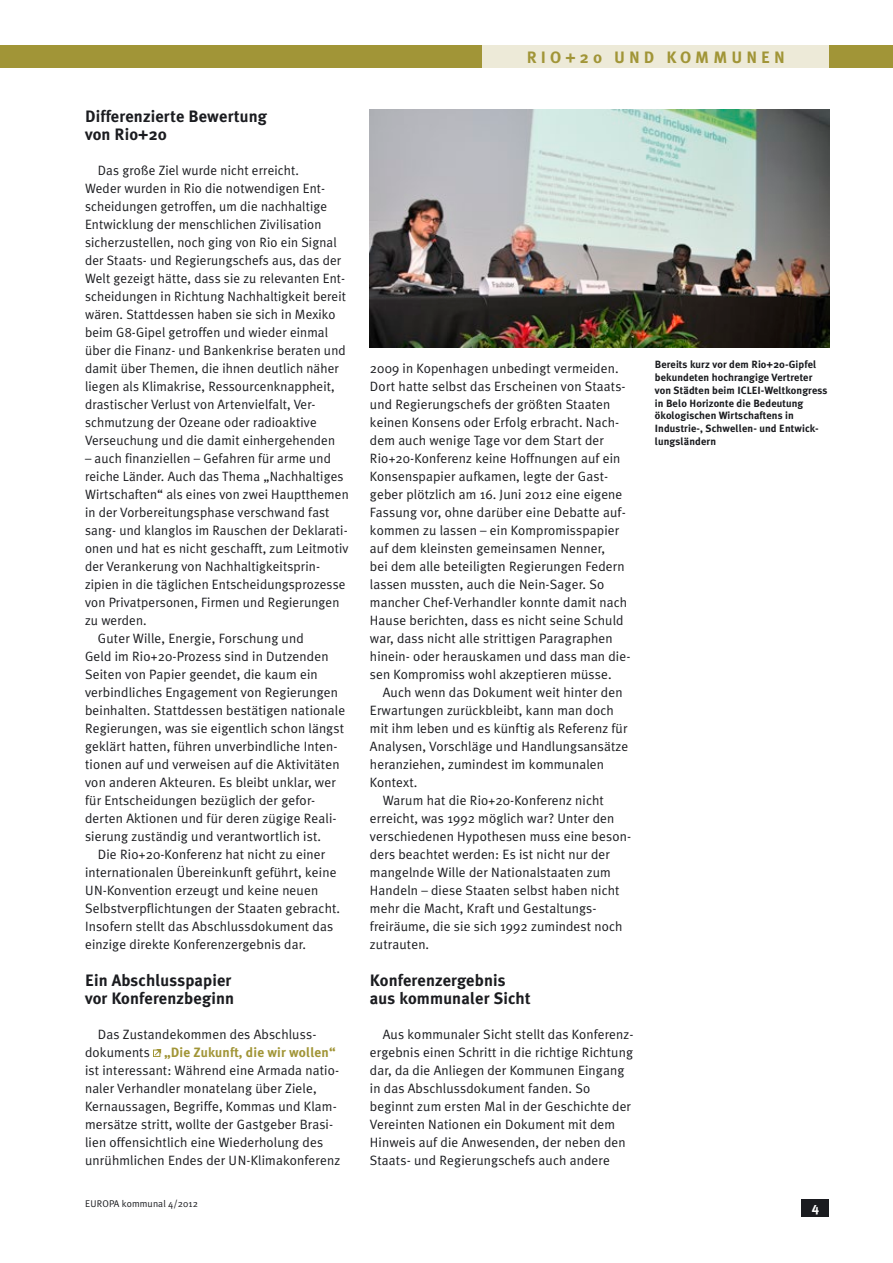
<style>
.page{position:relative;width:893px;height:1263px;background:#fff}
.page>*{position:absolute;margin:0;border:0;box-sizing:border-box;transform-origin:0 0}
.Zwischen-HL_-_groß{font:700 16.5px/18px "Meta Plus";letter-spacing:.01em;color:#1b1c20}
.t1{font:700 16.5px "Meta Plus";letter-spacing:.25em;color:#a19537}
.Fließtext{font:13.5px/18px "Meta Plus Normal";letter-spacing:.01em;color:#1b1c20}
.t2{font:700 13.5px "Meta Plus";color:#fff}
.Bildunterschrift{font:700 10.5px/12.8px "Meta Plus";letter-spacing:.01em;color:#1b1c20}
.t3{font:9.75px "Meta Plus Normal";letter-spacing:.01em;color:#1b1c20}
.s1{font-family:"Meta Plus";font-weight:700;color:#a19537}
</style>
<div class="page">
<div style="left:0;top:46px;width:893px;height:22px;background:#a19537"></div>
<div style="left:483px;top:46px;width:346px;height:22px;background:#edead8"></div>
<div style="left:153px;top:1050px;width:7px;height:7px;border:1px solid #a19537"></div>
<svg style="left:154px;top:1049px;width:8px;height:7px"></svg>
<img style="left:370px;top:109px;width:459px;height:238px">
<div style="left:801px;top:1199px;width:28px;height:17px;background:#1b1c20"></div>
<p class="Zwischen-HL_-_groß" style="left:85px;top:107px;width:183px">Differenzierte Bewertung von Rio+20</p>
<p class="Fließtext" style="left:85px;top:161px;width:263px;text-indent:13px">Das große Ziel wurde nicht erreicht.<br>Weder wurden in Rio die notwendigen Ent&shy;scheidungen getroffen, um die nachhaltige Entwicklung der menschlichen Zivilisation sicherzustellen, noch ging von Rio ein Signal der Staats- und Regierungschefs aus, das der Welt gezeigt hätte, dass sie zu relevanten Ent&shy;scheidungen in Richtung Nachhaltigkeit bereit wären. Stattdessen haben sie sich in Mexiko beim G8-Gipel getroffen und wieder einmal über die Finanz- und Bankenkrise beraten und damit über Themen, die ihnen deutlich näher liegen als Klimakrise, Ressourcenknappheit, drastischer Verlust von Artenvielfalt, Ver&shy;schmutzung der Ozeane oder radioaktive Verseuchung und die damit einhergehenden</p>
<p class="Fließtext" style="left:85px;top:449px;width:265px">– auch finanziellen – Gefahren für arme und reiche Länder. Auch das Thema „Nachhaltiges Wirtschaften“ als eines von zwei Hauptthemen in der Vorbereitungsphase verschwand fast sang- und klanglos im Rauschen der Deklarati&shy;onen und hat es nicht geschafft, zum Leitmotiv der Verankerung von Nachhaltigkeitsprin&shy;zipien in die täglichen Entscheidungsprozesse von Privatpersonen, Firmen und Regierungen zu werden.</p>
<p class="Fließtext" style="left:85px;top:629px;width:262px;text-indent:13px">Guter Wille, Energie, Forschung und<br>Geld im Rio+20-Prozess sind in Dutzenden Seiten von Papier geendet, die kaum ein verbindliches Engagement von Regierungen beinhalten. Stattdessen bestätigen nationale Regierungen, was sie eigentlich schon längst geklärt hatten, führen unverbindliche Inten&shy;tionen auf und verweisen auf die Aktivitäten von anderen Akteuren. Es bleibt unklar, wer für Entscheidungen bezüglich der gefor&shy;derten Aktionen und für deren zügige Reali&shy;sierung zuständig und verantwortlich ist.</p>
<p class="Fließtext" style="left:85px;top:845px;width:257px;text-indent:13px">Die Rio+20-Konferenz hat nicht zu einer internationalen Übereinkunft geführt, keine UN-Konvention erzeugt und keine neuen Selbstverpflichtungen der Staaten gebracht.<br>Insofern stellt das Abschlussdokument das einzige direkte Konferenzergebnis dar.</p>
<p class="Zwischen-HL_-_groß" style="left:85px;top:971px;width:151px">Ein Abschlusspapier vor Konferenzbeginn</p>
<p class="Fließtext" style="left:85px;top:1025px;width:257px;text-indent:13px">Das Zustandekommen des Abschluss&shy;dokuments <span class="s1">„Die Zukunft, die wir wollen“ </span>ist interessant: Während eine Armada natio&shy;naler Verhandler monatelang über Ziele, Kernaussagen, Begriffe, Kommas und Klam&shy;mersätze stritt, wollte der Gastgeber Brasi&shy;lien offensichtlich eine Wiederholung des unrühmlichen Endes der UN-Klimakonferenz</p>
<p class="t3" style="left:85px;top:1198px;width:114px">EUROPA kommunal 4/2012</p>
<p class="t1" style="left:527px;top:48px;width:260px">RIO+20 UND KOMMUNEN</p>
<p class="Fließtext" style="left:370px;top:359px;width:262px">2009 in Kopenhagen unbedingt vermeiden.<br>Dort hatte selbst das Erscheinen von Staats&shy;und Regierungschefs der größten Staaten keinen Konsens oder Erfolg erbracht. Nach&shy;dem auch wenige Tage vor dem Start der Rio+20-Konferenz keine Hoffnungen auf ein Konsenspapier aufkamen, legte der Gast&shy;geber plötzlich am 16. Juni 2012 eine eigene Fassung vor, ohne darüber eine Debatte auf&shy;kommen zu lassen – ein Kompromisspapier auf dem kleinsten gemeinsamen Nenner,<br>bei dem alle beteiligten Regierungen Federn lassen mussten, auch die Nein-Sager. So mancher Chef-Verhandler konnte damit nach Hause berichten, dass es nicht seine Schuld war, dass nicht alle strittigen Paragraphen hinein- oder herauskamen und dass man die&shy;sen Kompromiss wohl akzeptieren müsse.</p>
<p class="Fließtext" style="left:370px;top:683px;width:260px;text-indent:13px">Auch wenn das Dokument weit hinter den Erwartungen zurückbleibt, kann man doch mit ihm leben und es künftig als Referenz für Analysen, Vorschläge und Handlungsansätze heranziehen, zumindest im kommunalen Kontext.</p>
<p class="Fließtext" style="left:370px;top:791px;width:263px;text-indent:13px">Warum hat die Rio+20-Konferenz nicht erreicht, was 1992 möglich war? Unter den verschiedenen Hypothesen muss eine beson&shy;ders beachtet werden: Es ist nicht nur der mangelnde Wille der Nationalstaaten zum Handeln – diese Staaten selbst haben nicht mehr die Macht, Kraft und Gestaltungs&shy;freiräume, die sie sich 1992 zumindest noch zutrauten.</p>
<p class="Zwischen-HL_-_groß" style="left:370px;top:971px;width:162px">Konferenzergebnis aus kommunaler Sicht</p>
<p class="Fließtext" style="left:370px;top:1025px;width:265px;text-indent:13px">Aus kommunaler Sicht stellt das Konferenz&shy;ergebnis einen Schritt in die richtige Richtung dar, da die Anliegen der Kommunen Eingang in das Abschlussdokument fanden. So beginnt zum ersten Mal in der Geschichte der Vereinten Nationen ein Dokument mit dem Hinweis auf die Anwesenden, der neben den Staats- und Regierungschefs auch andere</p>
<p class="Bildunterschrift" style="left:655px;top:358px;width:174px">Bereits kurz vor dem Rio+20-Gipfel bekundeten hochrangige Vertreter von Städten beim ICLEI-Weltkongress in Belo Horizonte die Bedeutung ökologischen Wirtschaftens in<br>Industrie-, Schwellen- und Entwick&shy;lungsländern</p>
<p class="t2" style="left:812px;top:1199px;width:9px">4</p>
</div>
